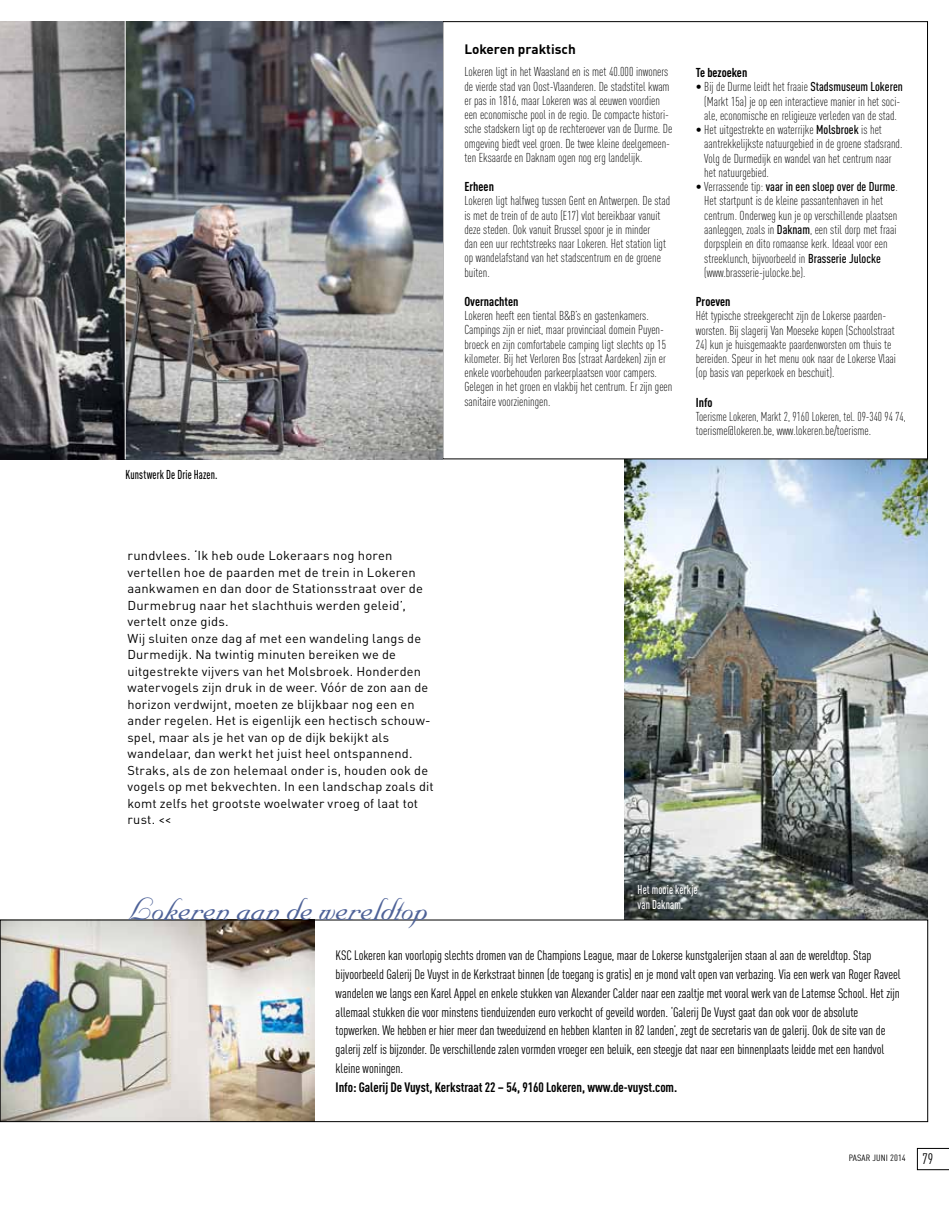
<style>
.page{position:relative;width:949px;height:1212px;background:#fff}
.page>*{position:absolute;margin:0;border:0;box-sizing:border-box;transform-origin:0 0}
.t1{font:37.5px "Nuptial Script LT Std";letter-spacing:-.005em;color:#4e6298}
.t2{font:condensed 13.5px/18.8px "DINOT";letter-spacing:-.005em;color:#000}
.t3{font:700 condensed 13.5px "DINOT";letter-spacing:-.005em;color:#000}
.t4{font:700 13.5px "DINOT";color:#000}
.t5{font:300 condensed 12.75px/14.2px "DINOT";color:#000}
.t6{font:12.75px/16.5px "DINOT";letter-spacing:.015em;color:#000}
.t7{font:300 condensed 12.75px/14.2px "DINOT";color:#000;scale:.95 1}
.t8{font:700 condensed 12.75px "DINOT";color:#000}
.t9{font:500 condensed 12.75px/15px "DINOT";letter-spacing:.01em;color:#fff;scale:.85 1}
.t10{font:500 condensed 12.75px "DINOT";letter-spacing:.015em;color:#000;scale:.85 1}
.t11{font:condensed 9px "DINOT";letter-spacing:.01em;color:#000;scale:1.2 1}
.s1{font-weight:500}
.s2{font-size:15px}
</style>
<div class="page">
<img style="left:624px;top:459px;width:303px;height:461px">
<img style="left:2px;top:922px;width:313px;height:198px">
<div style="left:0;top:920px;width:927px;height:202px;border:1px solid #000"></div>
<img style="left:0;top:21px;width:442px;height:438px">
<hr style="left:125px;top:16px;width:1px;height:443px;background:#fff">
<svg style="left:916px;top:1148px;width:32px;height:22px"></svg>
<p class="t10" style="left:125px;top:466px;width:110px">Kunstwerk De Drie Hazen.</p>
<p class="t6" style="left:127px;top:547px;width:308px">rundvlees. ‘Ik heb oude Lokeraars nog horen vertellen hoe de paarden met de trein in Lokeren aankwamen en dan door de Stationsstraat over de Durmebrug naar het slachthuis werden geleid’, vertelt onze gids.<br>Wij sluiten onze dag af met een wandeling langs de Durmedijk. Na twintig minuten bereiken we de uitgestrekte vijvers van het Molsbroek. Honderden watervogels zijn druk in de weer. Vóór de zon aan de horizon verdwijnt, moeten ze blijkbaar nog een en ander regelen. Het is eigenlijk een hectisch schouw&shy;spel, maar als je het van op de dijk bekijkt als wandelaar, dan werkt het juist heel ontspannend.<br>Straks, als de zon helemaal onder is, houden ook de vogels op met bekvechten. In een landschap zoals dit komt zelfs het grootste woelwater vroeg of laat tot rust. &lt;&lt;</p>
<h1 class="t1" style="left:129px;top:888px;width:301px">Lokeren aan de wereldtop</h1>
<p class="t4" style="left:464px;top:40px;width:113px">Lokeren praktisch</p>
<p class="t5" style="left:464px;top:65px;width:209px">Lokeren ligt in het Waasland en is met 40.000 inwoners de vierde stad van Oost-Vlaanderen. De stadstitel kwam er pas in 1816, maar Lokeren was al eeuwen voordien een economische pool in de regio. De compacte histori&shy;sche stadskern ligt op de rechteroever van de Durme. De omgeving biedt veel groen. De twee kleine deelgemeen&shy;ten Eksaarde en Daknam ogen nog erg landelijk.</p>
<p class="t8" style="left:464px;top:179px;width:31px">Erheen</p>
<p class="t5" style="left:464px;top:194px;width:207px">Lokeren ligt halfweg tussen Gent en Antwerpen. De stad is met de trein of de auto (E17) vlot bereikbaar vanuit deze steden. Ook vanuit Brussel spoor je in minder<br>dan een uur rechtstreeks naar Lokeren. Het station ligt op wandelafstand van het stadscentrum en de groene buiten.</p>
<p class="t8" style="left:464px;top:294px;width:55px">Overnachten</p>
<p class="t5" style="left:464px;top:309px;width:209px">Lokeren heeft een tiental B&amp;B’s en gastenkamers.<br>Campings zijn er niet, maar provinciaal domein Puyen&shy;broeck en zijn comfortabele camping ligt slechts op 15 kilometer. Bij het Verloren Bos (straat Aardeken) zijn er enkele voorbehouden parkeerplaatsen voor campers.<br>Gelegen in het groen en vlakbij het centrum. Er zijn geen sanitaire voorzieningen.</p>
<p class="t8" style="left:695px;top:65px;width:53px">Te bezoeken</p>
<p class="t5" style="left:695px;top:80px;width:208px;text-align:center">• Bij de Durme leidt het fraaie <span class="s1">Stadsmuseum Lokeren </span>(Markt 15a) je op een interactieve manier in het soci&shy;ale, economische en religieuze verleden van de stad.</p>
<p class="t5" style="left:704px;top:123px;width:200px;text-indent:-9px">• Het uitgestrekte en waterrijke <span class="s1">Molsbroek</span> is het aantrekkelijkste natuurgebied in de groene stadsrand.<br>Volg de Durmedijk en wandel van het centrum naar het natuurgebied.</p>
<p class="t5" style="left:704px;top:180px;width:195px;text-indent:-9px">• Verrassende tip: <span class="s1">vaar in een sloep over de Durme</span>.<br>Het startpunt is de kleine passantenhaven in het centrum. Onderweg kun je op verschillende plaatsen aanleggen, zoals in <span class="s1">Daknam</span>, een stil dorp met fraai dorpsplein en dito romaanse kerk. Ideaal voor een streeklunch, bijvoorbeeld in <span class="s1">Brasserie Julocke </span>(www.brasserie-julocke.be).</p>
<p class="t8" style="left:695px;top:294px;width:36px">Proeven</p>
<p class="t5" style="left:695px;top:309px;width:200px">Hét typische streekgerecht zijn de Lokerse paarden&shy;worsten. Bij slagerij Van Moeseke kopen (Schoolstraat</p>
<p class="t5" style="left:695px;top:337px;width:202px">24) kun je huisgemaakte paardenworsten om thuis te bereiden. Speur in het menu ook naar de Lokerse Vlaai (op basis van peperkoek en beschuit).</p>
<p class="t8" style="left:695px;top:394px;width:18px">Info</p>
<p class="t7" style="left:695px;top:409px;width:222px">Toerisme Lokeren, Markt 2, 9160 Lokeren, tel. 09-340 94 74, toerisme@lokeren.be, www.lokeren.be/toerisme.</p>
<p class="t9" style="left:637px;top:882px;width:72px">Het mooie kerkje van Daknam.</p>
<p class="t2" style="left:335px;top:946px;width:566px">KSC Lokeren kan voorlopig slechts dromen van de Champions League, maar de Lokerse kunstgalerijen staan al aan de wereldtop. Stap bijvoorbeeld Galerij De Vuyst in de Kerkstraat binnen (de toegang is gratis) en je mond valt open van verbazing. Via een werk van Roger Raveel wandelen we langs een Karel Appel en enkele stukken van Alexander Calder naar een zaaltje met vooral werk van de Latemse School. Het zijn allemaal stukken die voor minstens tienduizenden euro verkocht of geveild worden. ‘Galerij De Vuyst gaat dan ook voor de absolute topwerken. We hebben er hier meer dan tweeduizend en hebben klanten in 82 landen’, zegt de secretaris van de galerij. Ook de site van de galerij zelf is bijzonder. De verschillende zalen vormden vroeger een beluik, een steegje dat naar een binnenplaats leidde met een handvol kleine woningen.</p>
<p class="t3" style="left:335px;top:1078px;width:343px">Info: Galerij De Vuyst, Kerkstraat 22 – 54, 9160 Lokeren, www.de-vuyst.com.</p>
<p class="t11" style="left:848px;top:1153px;width:72px">PASAR juni 2014 <span class="s2">79</span></p>
</div>
